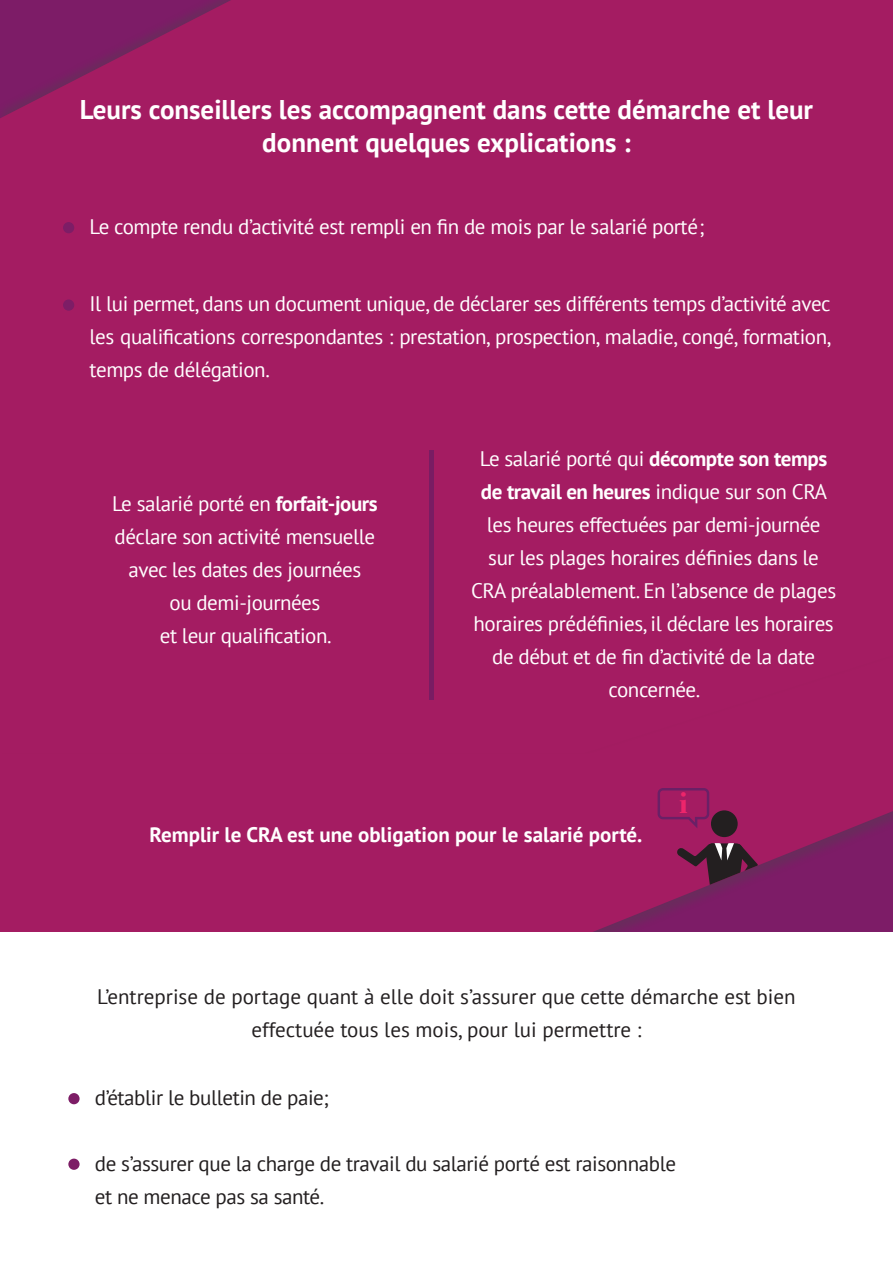
<style>
.page{position:relative;width:893px;height:1263px;background:#fff}
.page>*{position:absolute;margin:0;border:0;box-sizing:border-box;transform-origin:0 0}
.t1{font:700 32.7px "Bodoni";color:#ed256b}
.t2{font:700 27px/33px "PT Sans";color:#fff;text-align:center}
.t3{font:21px/33px "PT Sans";letter-spacing:-.02em;color:#fff;text-align:justify}
.t4{font:21px/33px "PT Sans";letter-spacing:-.01em;color:#231f20;text-align:center}
.t5{font:700 21px "PT Sans";color:#fff}
.s1{font-weight:700}
</style>
<div class="page">
<svg style="left:0;top:754px;width:893px;height:178px;background:#9f1c62"></svg>
<div style="left:0;top:0;width:893px;height:754px;background:#a41c62"></div>
<div style="left:429px;top:450px;width:5px;height:249px;background:#791c63"></div>
<div style="left:63px;top:222px;width:11px;height:11px;background:#7d1d66;border-radius:50%"></div>
<div style="left:68px;top:1093px;width:12px;height:11px;background:#7d1d66;border-radius:50%"></div>
<div style="left:63px;top:299px;width:11px;height:12px;background:#7d1d66;border-radius:50%"></div>
<div style="left:68px;top:1158px;width:12px;height:12px;background:#7d1d66;border-radius:50%"></div>
<svg style="left:658px;top:788px;width:51px;height:40px;background:#991c62"></svg>
<div style="left:711px;top:810px;width:27px;height:27px;background:#231f20;border-radius:50%"></div>
<svg style="left:677px;top:843px;width:81px;height:46px;background:#69264c"></svg>
<p class="t2" style="left:80px;top:92px;width:735px">Leurs conseillers les accompagnent dans cette démarche et leur donnent quelques explications :</p>
<p class="t3" style="left:90px;top:210px;width:616px">Le compte rendu d’activité est rempli en fin de mois par le salarié porté;</p>
<p class="t3" style="left:90px;top:287px;width:743px">Il lui permet, dans un document unique, de déclarer ses différents temps d’activité avec les qualifications correspondantes : prestation, prospection, maladie, congé, formation, temps de délégation.</p>
<p class="t3" style="left:112px;top:486px;width:267px">Le salarié porté en <span class="s1">forfait-jours</span></p>
<p class="t3" style="left:115px;top:519px;width:262px">déclare son activité mensuelle</p>
<p class="t3" style="left:129px;top:552px;width:234px">avec les dates des journées</p>
<p class="t3" style="left:169px;top:585px;width:152px">ou demi-journées</p>
<p class="t3" style="left:160px;top:618px;width:173px">et leur qualification.</p>
<p class="t3" style="left:471px;top:442px;width:367px;text-align:center">Le salarié porté qui <span class="s1">décompte son temps de travail en heures</span> indique sur son CRA les heures effectuées par demi-journée sur les plages horaires définies dans le CRA préalablement. En l’absence de plages horaires prédéfinies, il déclare les horaires de début et de fin d’activité de la date concernée.</p>
<h1 class="t1" style="left:679px;top:783px;width:10px">i</h1>
<p class="t5" style="left:150px;top:821px;width:494px">Remplir le CRA est une obligation pour le salarié porté.</p>
<p class="t4" style="left:97px;top:980px;width:700px">L’entreprise de portage quant à elle doit s’assurer que cette démarche est bien effectuée tous les mois, pour lui permettre :</p>
<p class="t4" style="left:95px;top:1081px;width:235px">d’établir le bulletin de paie;</p>
<p class="t4" style="left:95px;top:1146px;width:583px">de s’assurer que la charge de travail du salarié porté est raisonnable</p>
<p class="t4" style="left:95px;top:1179px;width:231px">et ne menace pas sa santé.</p>
</div>
